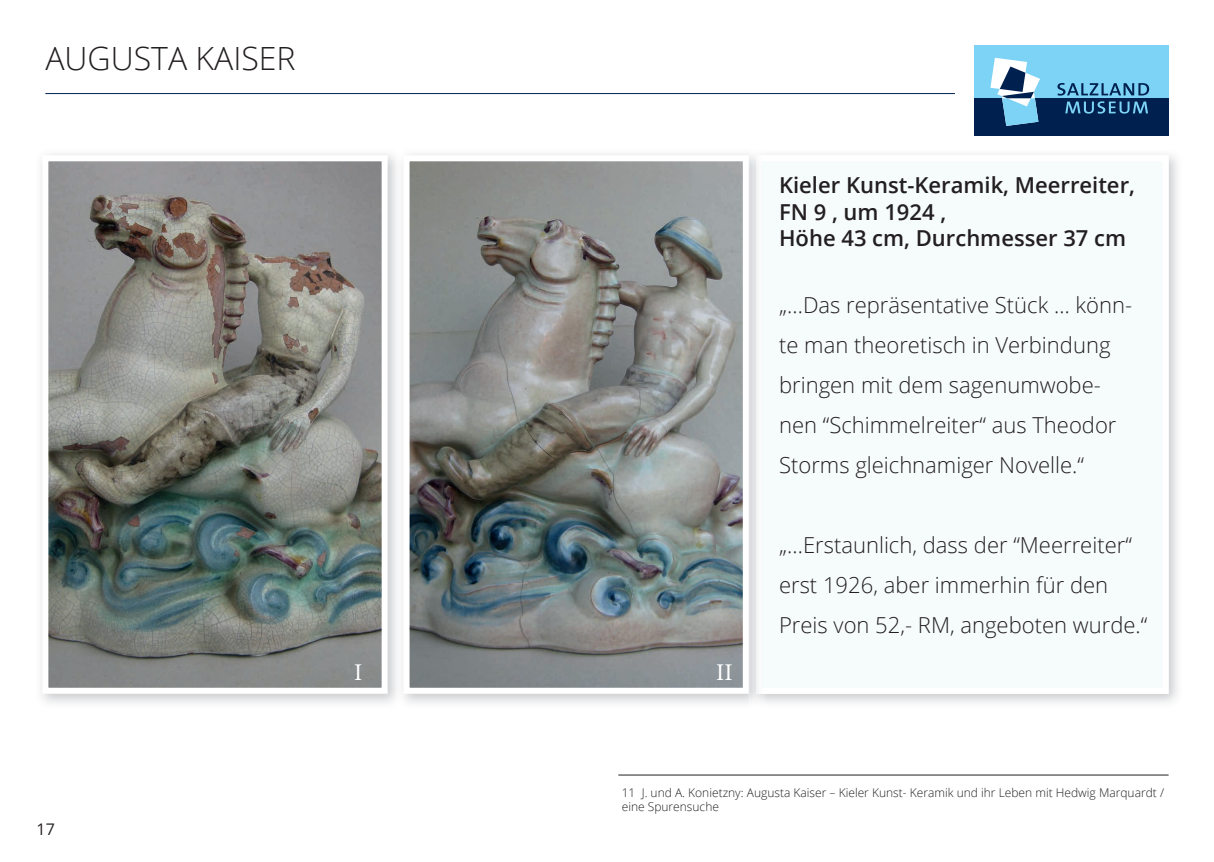
<style>
.page{position:relative;width:1214px;height:862px;background:#fff}
.page>*{position:absolute;margin:0;border:0;box-sizing:border-box;transform-origin:0 0}
.t1{font:300 32px "Open Sans";color:#231f20}
.t2{font:24px "Minion Pro";color:#fff}
.t3{font:300 22px/40px "Open Sans";color:#231f20}
.t4{font:600 22px/26.4px "Open Sans";color:#231f20}
.t5{font:16px "Open Sans";color:#231f20}
.t6{font:300 12px/14.4px "Open Sans";color:#231f20}
</style>
<div class="page">
<div style="left:764px;top:161px;width:399px;height:527px;background:#f6fbfb"></div>
<hr style="left:45px;top:93px;width:909px;height:1px;background:#00214f">
<hr style="left:618px;top:774px;width:550px;height:1px;background:#231f20">
<img style="left:41px;top:154px;width:355px;height:550px">
<img style="left:49px;top:162px;width:331px;height:525px">
<div style="left:42px;top:155px;width:345px;height:539px;border:6px solid #fff"></div>
<div style="left:749px;top:152px;width:15px;height:553px;background:#dfe0e2"></div>
<img style="left:756px;top:155px;width:8px;height:539px">
<div style="left:396px;top:156px;width:7px;height:545px;background:#f6f6f7"></div>
<img style="left:410px;top:162px;width:331px;height:525px">
<div style="left:403px;top:155px;width:345px;height:539px;border:6px solid #fff"></div>
<div style="left:973px;top:98px;width:195px;height:38px;background:#00214f"></div>
<div style="left:973px;top:45px;width:195px;height:53px;background:#7cd3f6"></div>
<svg style="left:990px;top:58px;width:49px;height:68px"></svg>
<svg style="left:1057px;top:83px;width:91px;height:31px"></svg>
<h1 class="t1" style="left:45px;top:36px;width:252px">AUGUSTA KAISER</h1>
<p class="t5" style="left:37px;top:818px;width:20px">17</p>
<p class="t4" style="left:779px;top:172px;width:357px">Kieler Kunst-Keramik, Meerreiter,<br>FN 9 , um 1924 ,<br>Höhe 43 cm, Durchmesser 37 cm</p>
<p class="t3" style="left:779px;top:284px;width:354px">„...Das repräsentative Stück … könn&shy;te man theoretisch in Verbindung bringen mit dem sagenumwobe&shy;nen “Schimmelreiter“ aus Theodor Storms gleichnamiger Novelle.“</p>
<p class="t2" style="left:354px;top:656px;width:10px">I</p>
<p class="t2" style="left:716px;top:656px;width:18px">II</p>
<p class="t3" style="left:779px;top:524px;width:370px">„...Erstaunlich, dass der “Meerreiter“ erst 1926, aber immerhin für den<br>Preis von 52,- RM, angeboten wurde.“</p>
<p class="t6" style="left:621px;top:785px;width:544px">11 J. und A. Konietzny: Augusta Kaiser – Kieler Kunst- Keramik und ihr Leben mit Hedwig Marquardt / eine Spurensuche</p>
</div>
